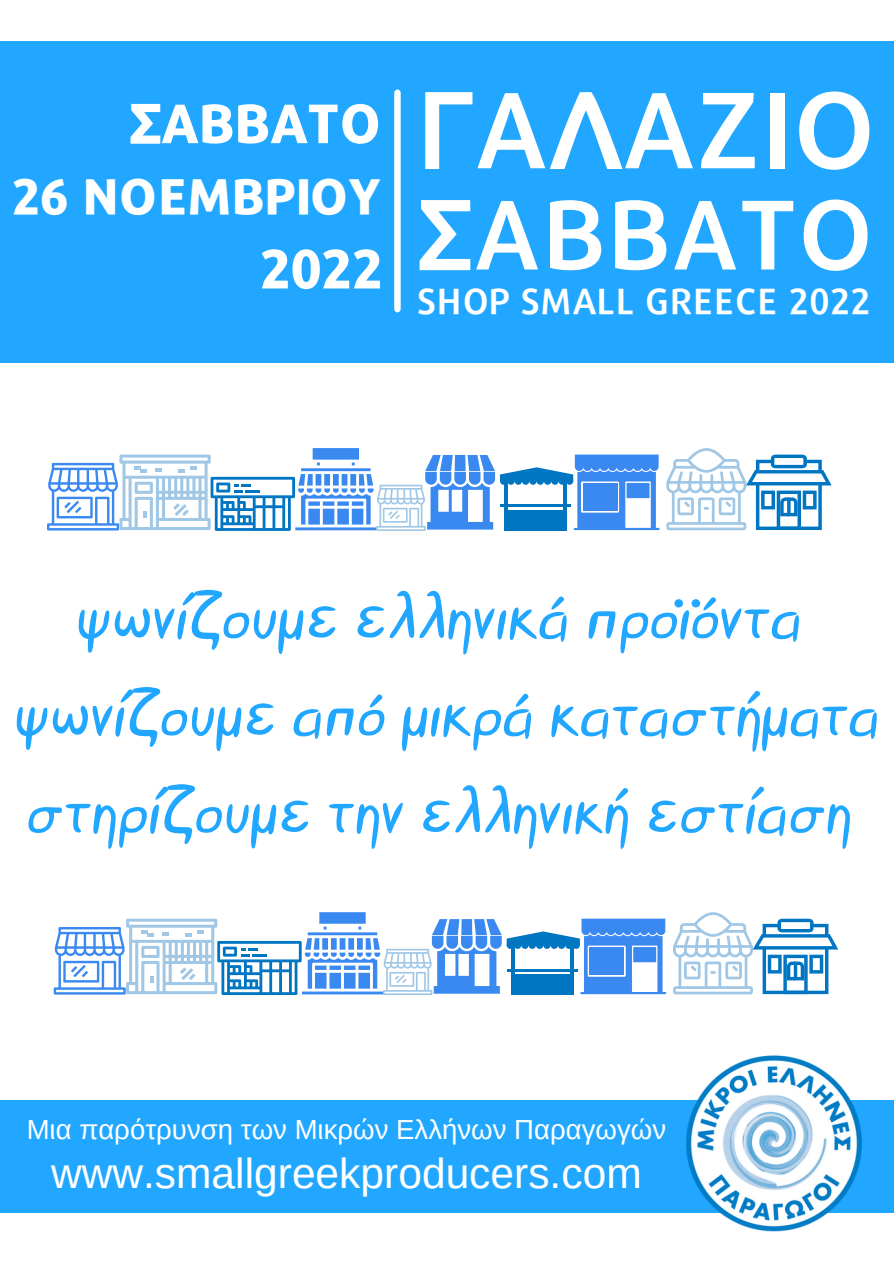
<style>
.page{position:relative;width:894px;height:1264px;background:#fff}
.page>*{position:absolute;margin:0;border:0;box-sizing:border-box;transform-origin:0 0}
.t1{font:600 106.8px "Repo";letter-spacing:.02em;color:#fff}
.t2{font:600 97.5px "Repo";letter-spacing:.02em;color:#fff}
.t3{font:69.75px/97.2px "Starzy 3";letter-spacing:.03em;color:#21a7ff;text-align:center}
.t4{font:800 54.15px "Repo";color:#fff}
.t5{font:800 49.65px "Repo";color:#fff}
.t6{font:42.45px "Arimo";color:#fff}
.t7{font:600 36.3px "Repo";color:#fff}
.t8{font:27.6px "Arimo";color:#fff}
</style>
<div class="page">
<div style="left:0;top:42px;width:893px;height:321px;background:#21a7ff"></div>
<div style="left:394px;top:93px;width:6px;height:216px;background:#fff"></div>
<div style="left:0;top:1099px;width:893px;height:113px;background:#21a7ff"></div>
<img style="left:651px;top:1055px;width:242px;height:177px">
<svg style="left:54px;top:912px;width:612px;height:83px"></svg>
<div style="left:633px;top:947px;width:23px;height:15px;background:#3a89f1"></div>
<div style="left:589px;top:947px;width:34px;height:27px;background:#3a89f1"></div>
<svg style="left:673px;top:912px;width:165px;height:82px"></svg>
<svg style="left:47px;top:448px;width:612px;height:83px"></svg>
<div style="left:626px;top:483px;width:23px;height:15px;background:#3a89f1"></div>
<div style="left:582px;top:483px;width:35px;height:27px;background:#3a89f1"></div>
<svg style="left:666px;top:448px;width:165px;height:82px"></svg>
<p class="t4" style="left:130px;top:87px;width:254px">ΣΑΒΒΑΤΟ</p>
<p class="t5" style="left:12px;top:163px;width:370px">26 ΝΟΕΜΒΡΙΟΥ</p>
<p class="t4" style="left:260px;top:232px;width:124px">2022</p>
<h1 class="t1" style="left:417px;top:62px;width:461px">ΓΑΛΑΖΙΟ</h1>
<h2 class="t2" style="left:417px;top:172px;width:459px">ΣΑΒΒΑΤΟ</h2>
<p class="t7" style="left:417px;top:278px;width:455px">SHOP SMALL GREECE 2022</p>
<p class="t3" style="left:16px;top:559px;width:864px">ψωνίζουμε ελληνικά προϊόντα ψωνίζουμε από μικρά καταστήματα στηρίζουμε την ελληνική εστίαση</p>
<p class="t8" style="left:27px;top:1113px;width:640px">Μια παρότρυνση των Μικρών Ελλήνων Παραγωγών</p>
<p class="t6" style="left:51px;top:1149px;width:592px">www.smallgreekproducers.com</p>
</div>
